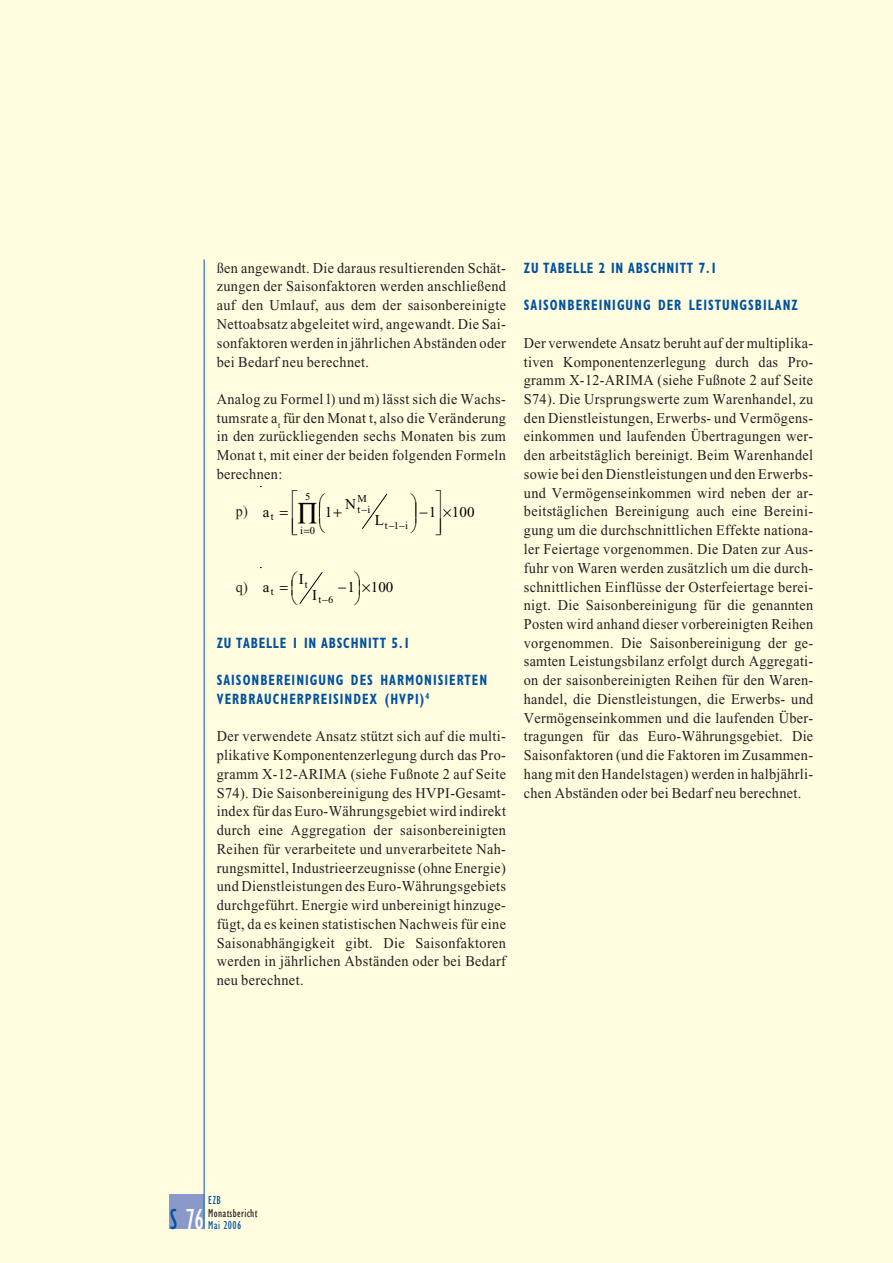
<style>
.page{position:relative;width:893px;height:1263px;background:#fff}
.page>*{position:absolute;margin:0;border:0;box-sizing:border-box;transform-origin:0 0}
.t1{font:condensed 30px "Gill Sans";color:#fff;scale:.9 1}
.t2{font:15px/18.8px "Times New Roman";letter-spacing:.025em;color:#231f20;text-align:justify;scale:.95 1}
.t3{font:700 condensed 15px/18.8px "Gill Sans";letter-spacing:.08em;color:#00529f;scale:.85 1}
.t4{font:15px "Times New Roman";color:#000}
.t5{font:15px/12.8px "Symbol";color:#000}
.t6{font:condensed 12px "Gill Sans";letter-spacing:.03em;color:#231f20;scale:.95 1}
.t7{font:condensed 12px "Gill Sans";letter-spacing:.035em;color:#00529f;scale:.95 1}
.t8{font:10.5px/10.6px "Times New Roman";color:#000}
.s1{color:#00529f}
</style>
<div class="page">
<div style="left:0;top:0;width:892px;height:1263px;background:#fffcdf"></div>
<div style="left:170px;top:1195px;width:34px;height:34px;background:#8999ca"></div>
<hr style="left:204px;top:259px;width:1px;height:970px;background:#00529f">
<svg style="left:362px;top:493px;width:26px;height:36px"></svg>
<svg style="left:299px;top:572px;width:24px;height:32px"></svg>
<p class="t2" style="left:217px;top:260px;width:306px">ßen angewandt. Die daraus resultierenden Schät&shy;zungen der Saisonfaktoren werden anschließend auf den Umlauf, aus dem der saisonbereinigte Nettoabsatz abgeleitet wird, angewandt. Die Sai&shy;sonfaktoren werden in jährlichen Abständen oder bei Bedarf neu berechnet.</p>
<p class="t2" style="left:217px;top:391px;width:306px">Analog zu Formel l) und m) lässt sich die Wachs&shy;tumsrate a<sub>t</sub> für den Monat t, also die Veränderung in den zurückliegenden sechs Monaten bis zum Monat t, mit einer der beiden folgenden Formeln berechnen:</p>
<p class="t2" style="left:236px;top:503px;width:14px">p)</p>
<p class="t8" style="left:305px;top:492px;width:7px">5</p>
<p class="t8" style="left:300px;top:526px;width:16px">i 0</p>
<p class="t8" style="left:357px;top:495px;width:15px">M t i</p>
<p class="t4" style="left:345px;top:499px;width:12px">N</p>
<p class="t5" style="left:319px;top:507px;width:7px">⎜⎜ ⎝</p>
<p class="t4" style="left:411px;top:506px;width:65px">−⎟ ⎟ 1 100</p>
<p class="t4" style="left:263px;top:506px;width:8px">a</p>
<p class="t4" style="left:325px;top:506px;width:9px">1</p>
<p class="t8" style="left:271px;top:513px;width:4px">t</p>
<p class="t4" style="left:375px;top:514px;width:11px">L</p>
<p class="t8" style="left:385px;top:521px;width:25px">t1i</p>
<p class="t2" style="left:236px;top:579px;width:14px">q)</p>
<p class="t4" style="left:263px;top:581px;width:8px">a</p>
<p class="t8" style="left:271px;top:587px;width:4px">t</p>
<p class="t4" style="left:291px;top:574px;width:14px">⎛I</p>
<p class="t4" style="left:338px;top:581px;width:57px">−1 100</p>
<p class="t8" style="left:305px;top:580px;width:4px">t</p>
<p class="t4" style="left:312px;top:589px;width:6px">I</p>
<p class="t8" style="left:318px;top:595px;width:17px">t 6</p>
<p class="t3" style="left:217px;top:635px;width:229px">ZU TABELLE 1 IN ABSCHNITT 5.1</p>
<p class="t3" style="left:217px;top:672px;width:320px">SAISONBEREINIGUNG DES HARMONISIERTEN<br>VERBRAUCHERPREISINDEX (HVPI)<sup>4</sup></p>
<p class="t2" style="left:217px;top:728px;width:306px">Der verwendete Ansatz stützt sich auf die multi&shy;plikative Komponentenzerlegung durch das Pro&shy;gramm X-12-ARIMA (siehe Fußnote 2 auf Seite S74). Die Saisonbereinigung des HVPI-Gesamt&shy;index für das Euro-Währungsgebiet wird indirekt durch eine Aggregation der saisonbereinigten Reihen für verarbeitete und unverarbeitete Nah&shy;rungsmittel, Industrieerzeugnisse (ohne Energie) und Dienstleistungen des Euro-Währungsgebiets durchgeführt. Energie wird unbereinigt hinzuge&shy;fügt, da es keinen statistischen Nachweis für eine Saisonabhängigkeit gibt. Die Saisonfaktoren werden in jährlichen Abständen oder bei Bedarf neu berechnet.</p>
<p class="t3" style="left:524px;top:260px;width:229px">ZU TABELLE 2 IN ABSCHNITT 7.1</p>
<p class="t3" style="left:524px;top:297px;width:324px">SAISONBEREINIGUNG DER LEISTUNGSBILANZ</p>
<p class="t2" style="left:524px;top:335px;width:306px">Der verwendete Ansatz beruht auf der multiplika&shy;tiven Komponentenzerlegung durch das Pro&shy;gramm X-12-ARIMA (siehe Fußnote 2 auf Seite S74). Die Ursprungswerte zum Warenhandel, zu den Dienstleistungen, Erwerbs- und Vermögens&shy;einkommen und laufenden Übertragungen wer&shy;den arbeitstäglich bereinigt. Beim Warenhandel sowie bei den Dienstleistungen und den Erwerbs&shy;und Vermögenseinkommen wird neben der ar&shy;beitstäglichen Bereinigung auch eine Bereini&shy;gung um die durchschnittlichen Effekte nationa&shy;ler Feiertage vorgenommen. Die Daten zur Aus&shy;fuhr von Waren werden zusätzlich um die durch&shy;schnittlichen Einflüsse der Osterfeiertage berei&shy;nigt. Die Saisonbereinigung für die genannten Posten wird anhand dieser vorbereinigten Reihen vorgenommen. Die Saisonbereinigung der ge&shy;samten Leistungsbilanz erfolgt durch Aggregati&shy;on der saisonbereinigten Reihen für den Waren&shy;handel, die Dienstleistungen, die Erwerbs- und Vermögenseinkommen und die laufenden Über&shy;tragungen für das Euro-Währungsgebiet. Die Saisonfaktoren (und die Faktoren im Zusammen&shy;hang mit den Handelstagen) werden in halbjährli&shy;chen Abständen oder bei Bedarf neu berechnet.</p>
<p class="t7" style="left:208px;top:1196px;width:15px">EZB</p>
<p class="t6" style="left:208px;top:1208px;width:53px">Monatsbericht</p>
<h1 class="t1" style="left:170px;top:1208px;width:39px"><span class="s1">S</span> 76</h1>
<p class="t7" style="left:208px;top:1221px;width:36px">Mai 2006</p>
</div>
